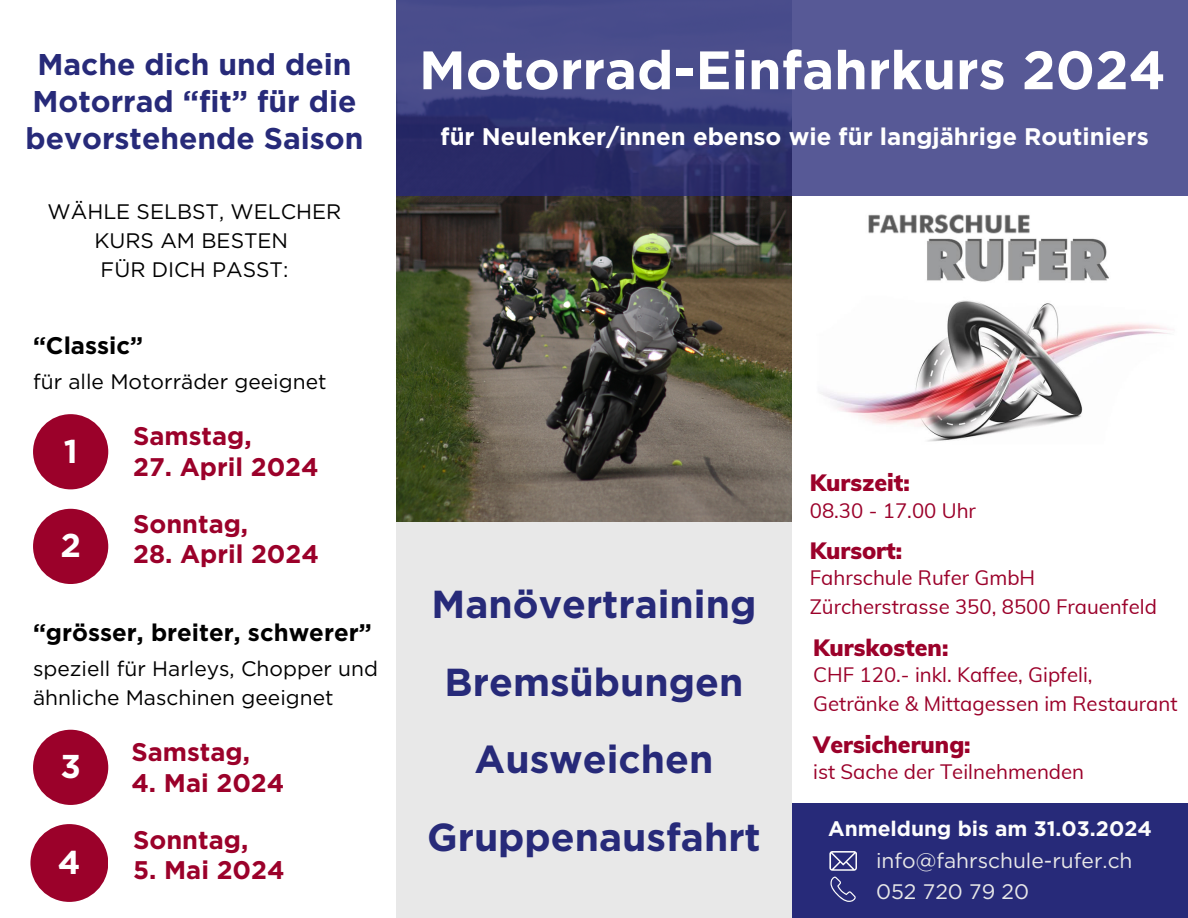
<style>
.page{position:relative;width:1188px;height:918px;background:#fff}
.page>*{position:absolute;margin:0;border:0;box-sizing:border-box;transform-origin:0 0}
.t1{font:700 54px "Gotham";color:#fff}
.t2{font:700 39px "Gotham";color:#272a79}
.t3{font:700 33px "Gotham";color:#fff}
.t4{font:700 30px/37.2px "Gotham";color:#272a79;text-align:center}
.t5{font:700 25.5px "Gotham";color:#9b012a}
.t6{font:700 24px "Gotham";color:#fff}
.t7{font:700 24px "Gotham";color:#000}
.t8{font:900 23.1px "Muli";color:#9b012a}
.t9{font:21px/29.2px "Gotham";color:#000;text-align:center}
.t10{font:21px "Gotham";color:#e8e8e8}
.t11{font:700 21px "Gotham";color:#fdfdfd}
.t12{font:20.4px "Muli";color:#9b012a}
</style>
<div class="page">
<img style="left:820px;top:214px;width:351px;height:228px">
<div style="left:792px;top:804px;width:396px;height:114px;background:#272a79"></div>
<img style="left:397px;top:196px;width:395px;height:327px">
<svg style="left:396px;top:0;width:792px;height:196px;background:#494b89"></svg>
<svg style="left:829px;top:851px;width:28px;height:20px"></svg>
<svg style="left:830px;top:877px;width:26px;height:25px"></svg>
<div style="left:33px;top:414px;width:75px;height:75px;background:#9b012a;border-radius:50%"></div>
<div style="left:33px;top:509px;width:75px;height:75px;background:#9b012a;border-radius:50%"></div>
<div style="left:33px;top:730px;width:75px;height:75px;background:#9b012a;border-radius:50%"></div>
<div style="left:30px;top:824px;width:78px;height:78px;background:#9b012a;border-radius:50%"></div>
<div style="left:396px;top:523px;width:396px;height:395px;background:#e8e8e8"></div>
<p class="t4" style="left:26px;top:46px;width:339px">Mache dich und dein<br>Motorrad “fit” für die bevorstehende Saison</p>
<p class="t9" style="left:48px;top:197px;width:295px">WÄHLE SELBST, WELCHER<br>KURS AM BESTEN</p>
<p class="t9" style="left:101px;top:255px;width:189px">FÜR DICH PASST:</p>
<p class="t7" style="left:33px;top:331px;width:112px">“Classic”</p>
<p class="t9" style="left:33px;top:367px;width:295px">für alle Motorräder geeignet</p>
<p class="t3" style="left:64px;top:431px;width:15px">1</p>
<p class="t3" style="left:60px;top:525px;width:22px">2</p>
<p class="t5" style="left:133px;top:421px;width:120px">Samstag,</p>
<p class="t5" style="left:133px;top:451px;width:187px">27. April 2024</p>
<p class="t5" style="left:133px;top:509px;width:117px">Sonntag,</p>
<p class="t5" style="left:133px;top:539px;width:187px">28. April 2024</p>
<p class="t7" style="left:33px;top:618px;width:340px">“grösser, breiter, schwerer”</p>
<p class="t9" style="left:33px;top:653px;width:346px;text-align:left">speziell für Harleys, Chopper und ähnliche Maschinen geeignet</p>
<p class="t3" style="left:60px;top:746px;width:22px">3</p>
<p class="t3" style="left:58px;top:842px;width:24px">4</p>
<p class="t5" style="left:131px;top:737px;width:120px">Samstag,</p>
<p class="t5" style="left:131px;top:767px;width:154px">4. Mai 2024</p>
<p class="t5" style="left:133px;top:824px;width:117px">Sonntag,</p>
<p class="t5" style="left:133px;top:855px;width:153px">5. Mai 2024</p>
<p class="t1" style="left:419px;top:37px;width:748px">Motorrad-Einfahrkurs 2024</p>
<p class="t6" style="left:441px;top:122px;width:710px">für Neulenker/innen ebenso wie für langjährige Routiniers</p>
<p class="t8" style="left:810px;top:468px;width:102px">Kurszeit:</p>
<p class="t12" style="left:810px;top:497px;width:168px">08.30 - 17.00 Uhr</p>
<p class="t8" style="left:810px;top:536px;width:94px">Kursort:</p>
<p class="t2" style="left:432px;top:580px;width:326px">Manövertraining</p>
<p class="t2" style="left:445px;top:658px;width:300px">Bremsübungen</p>
<p class="t2" style="left:475px;top:736px;width:240px">Ausweichen</p>
<p class="t2" style="left:427px;top:813px;width:335px">Gruppenausfahrt</p>
<p class="t12" style="left:810px;top:565px;width:227px">Fahrschule Rufer GmbH</p>
<p class="t12" style="left:810px;top:593px;width:349px">Zürcherstrasse 350, 8500 Frauenfeld</p>
<p class="t8" style="left:813px;top:633px;width:137px">Kurskosten:</p>
<p class="t12" style="left:813px;top:662px;width:281px">CHF 120.- inkl. Kaffee, Gipfeli,</p>
<p class="t12" style="left:813px;top:691px;width:366px">Getränke &amp; Mittagessen im Restaurant</p>
<p class="t8" style="left:813px;top:729px;width:159px">Versicherung:</p>
<p class="t12" style="left:813px;top:759px;width:273px">ist Sache der Teilnehmenden</p>
<p class="t11" style="left:828px;top:816px;width:325px">Anmeldung bis am 31.03.2024</p>
<p class="t10" style="left:876px;top:847px;width:258px">info@fahrschule-rufer.ch</p>
<p class="t10" style="left:876px;top:879px;width:155px">052 720 79 20</p>
</div>
